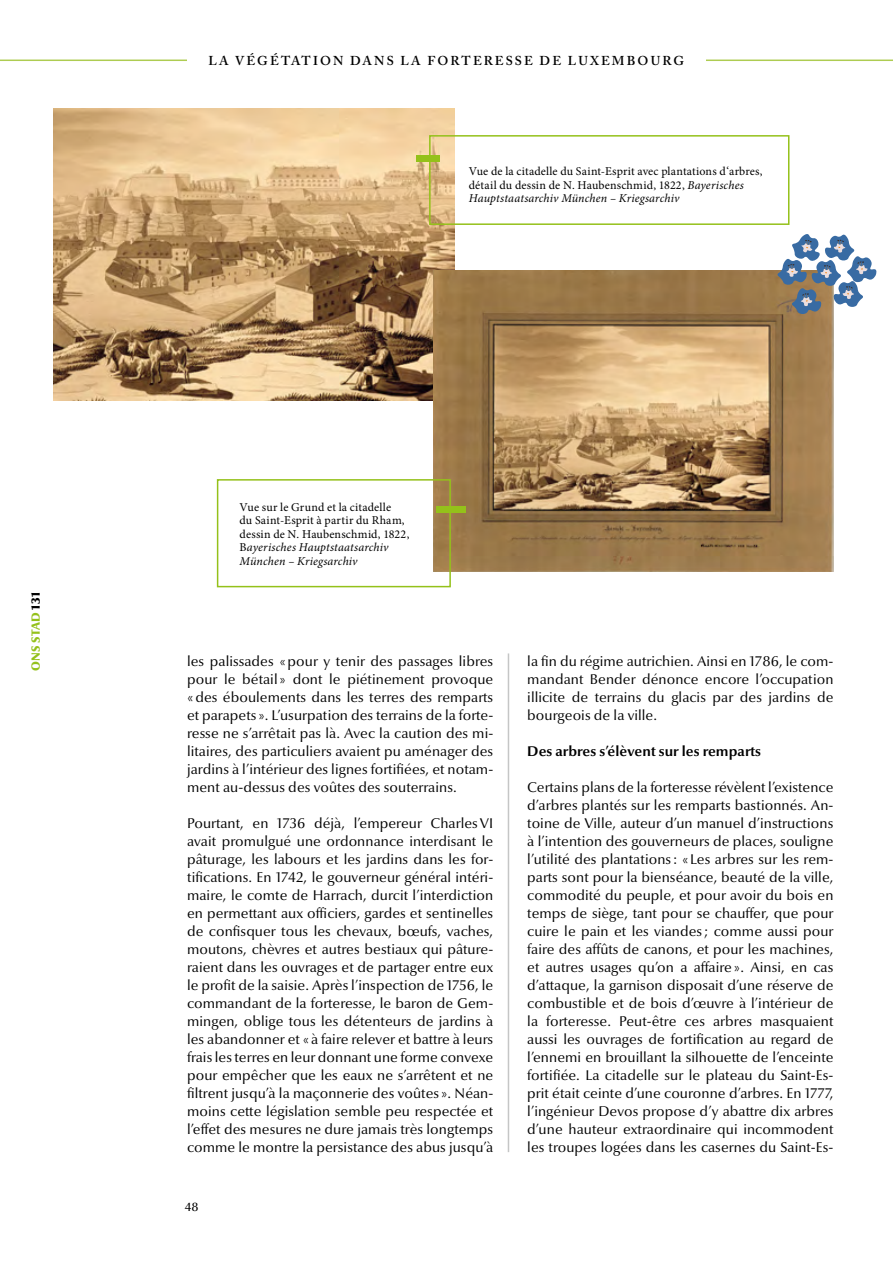
<style>
.page{position:relative;width:893px;height:1263px;background:#fff}
.page>*{position:absolute;margin:0;border:0;box-sizing:border-box;transform-origin:0 0}
.t1{font:14.25px/18px "Optima Nova LT Pro";letter-spacing:.005em;color:#000;text-align:justify}
.t2{font:700 14.25px "Optima Nova LT Pro";letter-spacing:.005em;color:#000}
.t3{font:600 12.75px "Adobe Caslon Pro";letter-spacing:.165em;color:#000}
.t4{font:12px/13.5px "Minion Pro";letter-spacing:.01em;color:#000}
.t5{font:900 12px "Optima Nova LT Pro";letter-spacing:.015em;color:#94c11a}
.t6{font:500 12px "Optima Nova LT Pro";color:#000}
.s1{color:#000}
.s2{font-style:italic}
</style>
<div class="page">
<hr style="left:508px;top:653px;width:1px;height:499px;background:#c5c6c6">
<svg style="left:0;top:59px;width:893px;height:2px"></svg>
<div style="left:187px;top:47px;width:519px;height:26px;background:#fff"></div>
<img style="left:53px;top:108px;width:402px;height:292px">
<img style="left:434px;top:270px;width:399px;height:301px">
<div style="left:429px;top:135px;width:360px;height:90px;border:2px solid #94c11a"></div>
<div style="left:417px;top:155px;width:23px;height:6px;background:#94c11a"></div>
<div style="left:217px;top:479px;width:234px;height:108px;border:2px solid #94c11a"></div>
<div style="left:436px;top:507px;width:30px;height:6px;background:#94c11a"></div>
<svg style="left:777px;top:234px;width:100px;height:80px"></svg>
<p class="t5" style="left:28px;top:671px;width:81px;rotate:-90deg">ONS STAD <span class="s1">131</span></p>
<p class="t3" style="left:208px;top:53px;width:477px">LA VÉGÉTATION DANS LA FORTERESSE DE LUXEMBOURG</p>
<p class="t4" style="left:469px;top:165px;width:295px">Vue de la citadelle du Saint-Esprit avec plantations d‘arbres, détail du dessin de N. Haubenschmid, 1822, <span class="s2">Bayerisches<br>Hauptstaatsarchiv München – Kriegsarchiv</span></p>
<p class="t4" style="left:240px;top:500px;width:171px">Vue sur le Grund et la citadelle<br>du Saint-Esprit à partir du Rham, dessin de N. Haubenschmid, 1822,<br>B<span class="s2">ayerisches Hauptstaatsarchiv<br>München – Kriegsarchiv</span></p>
<p class="t1" style="left:187px;top:652px;width:308px">les palissades «pour y tenir des passages libres pour le bétail » dont le piétinement provoque «des éboulements dans les terres des remparts et parapets ». L’usurpation des terrains de la forte&shy;resse ne s’arrêtait pas là. Avec la caution des mi&shy;litaires, des particuliers avaient pu aménager des jardins à l’intérieur des lignes fortifiées, et notam&shy;ment au-dessus des voûtes des souterrains.</p>
<p class="t1" style="left:187px;top:814px;width:308px">Pourtant, en 1736 déjà, l’empereur CharlesVI avait promulgué une ordonnance interdisant le pâturage, les labours et les jardins dans les for&shy;tifications. En 1742, le gouverneur général intéri&shy;maire, le comte de Harrach, durcit l’interdiction en permettant aux officiers, gardes et sentinelles de confisquer tous les chevaux, bœufs, vaches, moutons, chèvres et autres bestiaux qui pâture&shy;raient dans les ouvrages et de partager entre eux le profit de la saisie. Après l’inspection de 1756, le commandant de la forteresse, le baron de Gem&shy;mingen, oblige tous les détenteurs de jardins à les abandonner et « à faire relever et battre à leurs frais les terres en leur donnant une forme convexe pour empêcher que les eaux ne s’arrêtent et ne filtrent jusqu’à la maçonnerie des voûtes ». Néan&shy;moins cette législation semble peu respectée et l’effet des mesures ne dure jamais très longtemps comme le montre la persistance des abus jusqu’à</p>
<p class="t6" style="left:185px;top:1199px;width:15px">48</p>
<p class="t1" style="left:527px;top:652px;width:308px">la fin du régime autrichien. Ainsi en 1786, le com&shy;mandant Bender dénonce encore l’occupation illicite de terrains du glacis par des jardins de bourgeois de la ville.</p>
<p class="t2" style="left:527px;top:742px;width:235px">Des arbres s’élèvent sur les remparts</p>
<p class="t1" style="left:527px;top:778px;width:308px">Certains plans de la forteresse révèlent l’existence d’arbres plantés sur les remparts bastionnés. An&shy;toine de Ville, auteur d’un manuel d’instructions à l’intention des gouverneurs de places, souligne l’utilité des plantations: « Les arbres sur les rem&shy;parts sont pour la bienséance, beauté de la ville, commodité du peuple, et pour avoir du bois en temps de siège, tant pour se chauffer, que pour cuire le pain et les viandes; comme aussi pour faire des affûts de canons, et pour les machines, et autres usages qu’on a affaire». Ainsi, en cas d’attaque, la garnison disposait d’une réserve de combustible et de bois d’œuvre à l’intérieur de la forteresse. Peut-être ces arbres masquaient aussi les ouvrages de fortification au regard de l’ennemi en brouillant la silhouette de l’enceinte fortifiée. La citadelle sur le plateau du Saint-Es&shy;prit était ceinte d’une couronne d’arbres. En 1777, l’ingénieur Devos propose d’y abattre dix arbres d’une hauteur extraordinaire qui incommodent les troupes logées dans les casernes du Saint-Es-</p>
</div>
